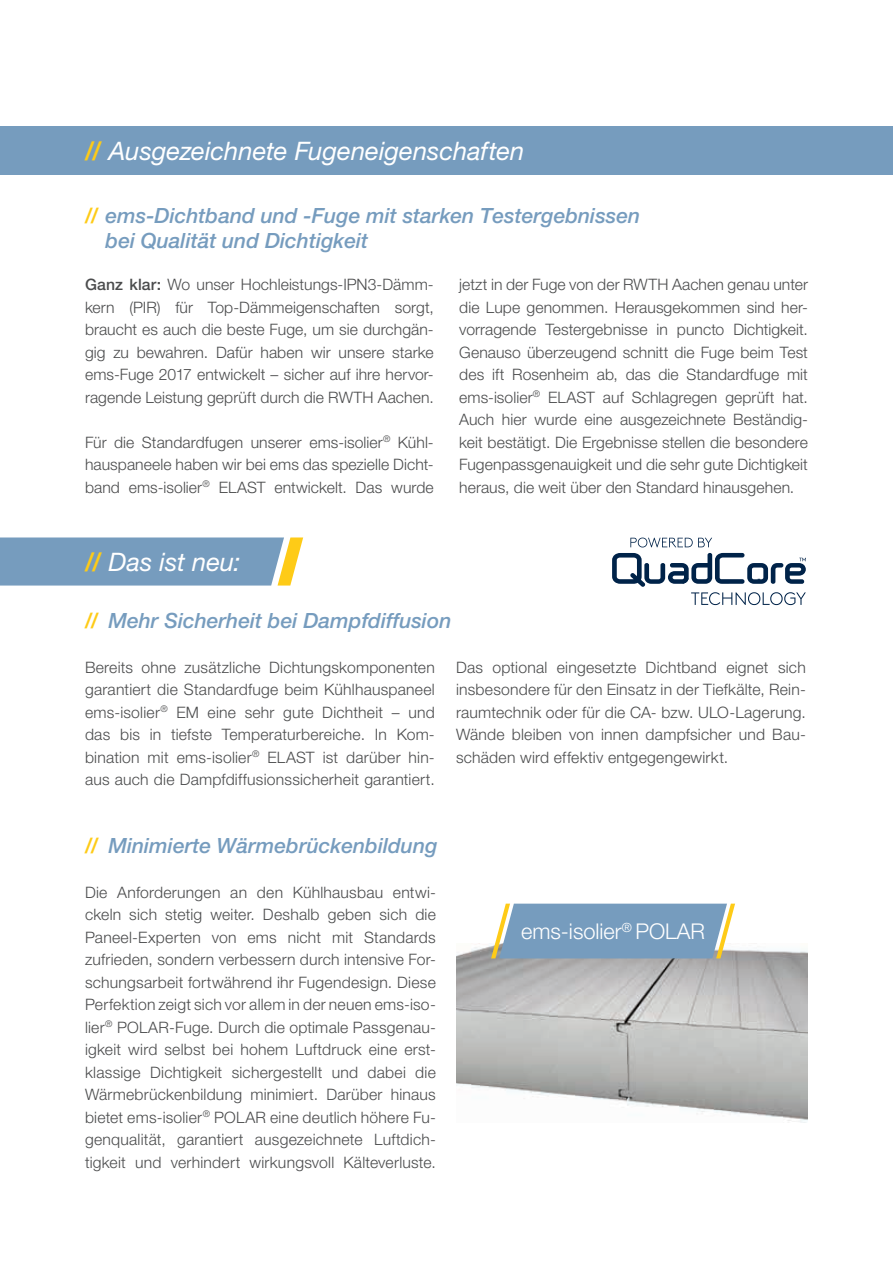
<style>
.page{position:relative;width:893px;height:1263px;background:#fff}
.page>*{position:absolute;margin:0;border:0;box-sizing:border-box;transform-origin:0 0}
.t1{font:italic 25.5px "Helvetica Neue LT Pro";color:#fff}
.t2{font:300 21.75px "Helvetica Neue LT Pro";color:#fff}
.t3{font:italic 500 21px/25.2px "Helvetica Neue LT Pro";color:#769cbe}
.t4{font:300 15.75px/22.5px "Helvetica Neue LT Pro";letter-spacing:.01em;color:#4b4c4d;text-align:justify}
.s1{font-weight:500;font-style:normal;color:#fecb17}
.s2{color:#fecb17}
.s3{font-weight:500}
</style>
<div class="page">
<img style="left:456px;top:945px;width:352px;height:178px">
<div style="left:0;top:127px;width:893px;height:48px;background:#769cbe"></div>
<svg style="left:0;top:537px;width:303px;height:48px;background:#82a2ba"></svg>
<svg style="left:630px;top:538px;width:82px;height:9px"></svg>
<svg style="left:612px;top:553px;width:194px;height:52px"></svg>
<svg style="left:491px;top:904px;width:244px;height:54px;background:#85a5bc"></svg>
<h1 class="t1" style="left:85px;top:135px;width:441px"><span class="s1">//</span> Ausgezeichnete Fugeneigenschaften</h1>
<h3 class="t3" style="left:106px;top:202px;width:536px;text-indent:-21px"><span class="s2">//</span> ems-Dichtband und -Fuge mit starken Testergebnissen bei Qualität und Dichtigkeit</h3>
<p class="t4" style="left:85px;top:273px;width:350px"><span class="s3">Ganz klar:</span> Wo unser Hochleistungs-IPN3-Dämm&shy;kern (PIR) für Top-Dämmeigenschaften sorgt, braucht es auch die beste Fuge, um sie durchgän&shy;gig zu bewahren. Dafür haben wir unsere starke ems-Fuge 2017 entwickelt – sicher auf ihre hervor&shy;ragende Leistung geprüft durch die RWTH Aachen.</p>
<p class="t4" style="left:85px;top:430px;width:350px">Fü r die Standardfugen unserer ems-isolier<sup>®</sup> Kü hl&shy;hauspaneele haben wir bei ems das spezielle Dicht&shy;band ems-isolier<sup>®</sup> ELAST entwickelt. Das wurde</p>
<p class="t4" style="left:459px;top:273px;width:350px">jetzt in der Fuge von der RWTH Aachen genau unter die Lupe genommen. Herausgekommen sind her&shy;vorragende Testergebnisse in puncto Dichtigkeit.<br>Genauso überzeugend schnitt die Fuge beim Test des ift Rosenheim ab, das die Standardfuge mit ems-isolier<sup>®</sup> ELAST auf Schlagregen geprüft hat.<br>Auch hier wurde eine ausgezeichnete Beständig&shy;keit bestätigt. Die Ergebnisse stellen die besondere Fugenpassgenauigkeit und die sehr gute Dichtigkeit heraus, die weit über den Standard hinausgehen.</p>
<h1 class="t1" style="left:85px;top:546px;width:157px"><span class="s1">//</span> Das ist neu:</h1>
<h3 class="t3" style="left:85px;top:607px;width:368px"><span class="s2">//</span> Mehr Sicherheit bei Dampfdiffusion</h3>
<p class="t4" style="left:85px;top:655px;width:351px">Bereits ohne zusätzliche Dichtungskomponenten garantiert die Standardfuge beim Kühlhauspaneel ems-isolier<sup>®</sup> EM eine sehr gute Dichtheit – und das bis in tiefste Temperaturbereiche. In Kom&shy;bination mit ems-isolier<sup>®</sup> ELAST ist darüber hin&shy;aus auch die Dampfdiffusionssicherheit garantiert.</p>
<p class="t4" style="left:456px;top:655px;width:351px">Das optional eingesetzte Dichtband eignet sich insbesondere für den Einsatz in der Tiefkälte, Rein&shy;raumtechnik oder für die CA- bzw. ULO-Lagerung.<br>Wände bleiben von innen dampfsicher und Bau&shy;schäden wird effektiv entgegengewirkt.</p>
<h3 class="t3" style="left:85px;top:832px;width:354px"><span class="s2">//</span> Minimierte Wärmebrückenbildung</h3>
<p class="t4" style="left:85px;top:880px;width:352px">Die Anforderungen an den Kühlhausbau entwi&shy;ckeln sich stetig weiter. Deshalb geben sich die Paneel-Experten von ems nicht mit Standards zufrieden, sondern verbessern durch intensive For&shy;schungsarbeit fortwährend ihr Fugendesign. Diese Perfektion zeigt sich vor allem in der neuen ems-iso&shy;lier<sup>®</sup> POLAR-Fuge. Durch die optimale Passgenau&shy;igkeit wird selbst bei hohem Luftdruck eine erst&shy;klassige Dichtigkeit sichergestellt und dabei die Wärmebrückenbildung minimiert. Darüber hinaus bietet ems-isolier<sup>®</sup> POLAR eine deutlich höhere Fu&shy;genqualität, garantiert ausgezeichnete Luftdich&shy;tigkeit und verhindert wirkungsvoll Kälteverluste.</p>
<h2 class="t2" style="left:521px;top:918px;width:186px">ems-isolier<sup>®</sup> POLAR</h2>
</div>
